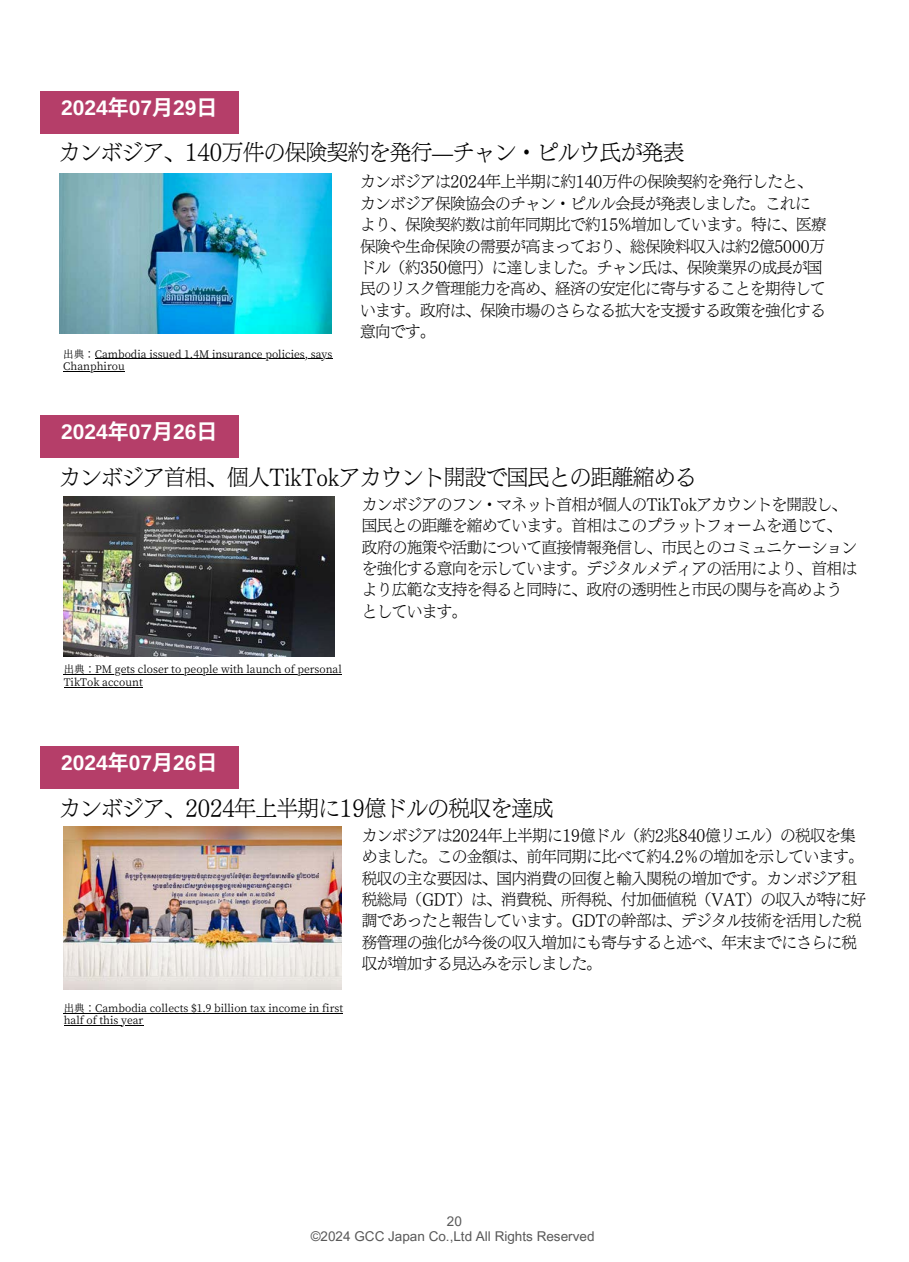
<style>
.page{position:relative;width:909px;height:1262px;background:#fff}
.page>*{position:absolute;margin:0;border:0;box-sizing:border-box;transform-origin:0 0}
.t1{font:21px "Canva Tsuku News Min Pr 6 N L";color:#000}
.t2{font:700 21px "Arimo";color:#fff}
.t3{font:15px/21.3px "Canva Tsuku News Min Pr 6 N L";color:#000}
.t4{font:13.5px "Arial MT Pro";color:#585858}
.t5{font:10.5px/12.3px "Gen Ryu Min TW R";color:#000}
.s1{font-family:"Noto Sans CJ Ksc"}
</style>
<div class="page">
<div style="left:40px;top:746px;width:198px;height:43px;background:#b53e69"></div>
<img style="left:63px;top:826px;width:278px;height:163px">
<hr style="left:64px;top:1012px;width:279px;height:1px;background:#000">
<hr style="left:64px;top:1024px;width:79px;height:1px;background:#000">
<div style="left:40px;top:415px;width:198px;height:43px;background:#b53e69"></div>
<img style="left:63px;top:496px;width:271px;height:160px">
<hr style="left:64px;top:674px;width:278px;height:1px;background:#000">
<hr style="left:64px;top:686px;width:79px;height:1px;background:#000">
<div style="left:40px;top:91px;width:198px;height:43px;background:#b53e69"></div>
<img style="left:60px;top:174px;width:271px;height:160px">
<hr style="left:95px;top:358px;width:237px;height:1px;background:#000">
<hr style="left:63px;top:371px;width:62px;height:1px;background:#000">
<h3 class="t2" style="left:61px;top:96px;width:151px">2024<span class="s1">年</span>07<span class="s1">月</span> 29<span class="s1">日</span></h3>
<h4 class="t1" style="left:59px;top:142px;width:626px">カンボジア、140万件の保険契約を発行—チャン・ピルウ氏が発表</h4>
<p class="t5" style="left:63px;top:347px;width:271px">出典：Cambodia issued 1.4M insurance policies, says<br>Chanphirou</p>
<h4 class="t2" style="left:61px;top:420px;width:151px">2024<span class="s1">年</span>07<span class="s1">月</span> 26<span class="s1">日</span></h4>
<p class="t3" style="left:361px;top:171px;width:467px">カンボジアは2024年上半期に約140万件の保険契約を発行したと、カンボジア保険協会のチャン・ピルル会長が発表しました。これにより、保険契約数は前年同期比で約15%増加しています。特に、医療保険や生命保険の需要が高まっており、総保険料収入は約2億5000万ドル（約350億円）に達しました。チャン氏は、保険業界の成長が国民のリスク管理能力を高め、経済の安定化に寄与することを期待しています。政府は、保険市場のさらなる拡大を支援する政策を強化する意向です。</p>
<h2 class="t1" style="left:59px;top:466px;width:638px">カンボジア首相、個人TikTokアカウント開設で国民との距離縮める</h2>
<p class="t5" style="left:64px;top:663px;width:280px">出典：PM gets closer to people with launch of personal<br>TikTok account</p>
<h1 class="t3" style="left:362px;top:493px;width:496px">カンボジアのフン・マネット首相が個人のTikTokアカウントを開設し、国民との距離を縮めています。首相はこのプラットフォームを通じて、政府の施策や活動について直接情報発信し、市民とのコミュニケーションを強化する意向を示しています。デジタルメディアの活用により、首相はより広範な支持を得ると同時に、政府の透明性と市民の関与を高めようとしています。</h1>
<h1 class="t2" style="left:61px;top:751px;width:151px">2024<span class="s1">年</span>07<span class="s1">月</span> 26<span class="s1">日</span></h1>
<p class="t1" style="left:59px;top:797px;width:496px">カンボジア、2024年上半期に19億ドルの税収を達成</p>
<h1 class="t5" style="left:64px;top:1001px;width:281px">出典：Cambodia collects $1.9 billion tax income in first</h1>
<h2 class="t5" style="left:64px;top:1013px;width:81px">half of this year</h2>
<p class="t3" style="left:362px;top:824px;width:505px">カンボジアは2024年上半期に19億ドル（約2兆840億リエル）の税収を集めました。この金額は、前年同期に比べて約4.2％の増加を示しています。税収の主な要因は、国内消費の回復と輸入関税の増加です。カンボジア租税総局（GDT）は、消費税、所得税、付加価値税（VAT）の収入が特に好調であったと報告しています。GDTの幹部は、デジタル技術を活用した税務管理の強化が今後の収入増加にも寄与すると述べ、年末までにさらに税収が増加する見込みを示しました。</p>
<h4 class="t4" style="left:447px;top:1215px;width:17px">20</h4>
<p class="t4" style="left:311px;top:1231px;width:285px">©️2024 GCC Japan Co.,Ltd All Rights Reserved</p>
</div>
